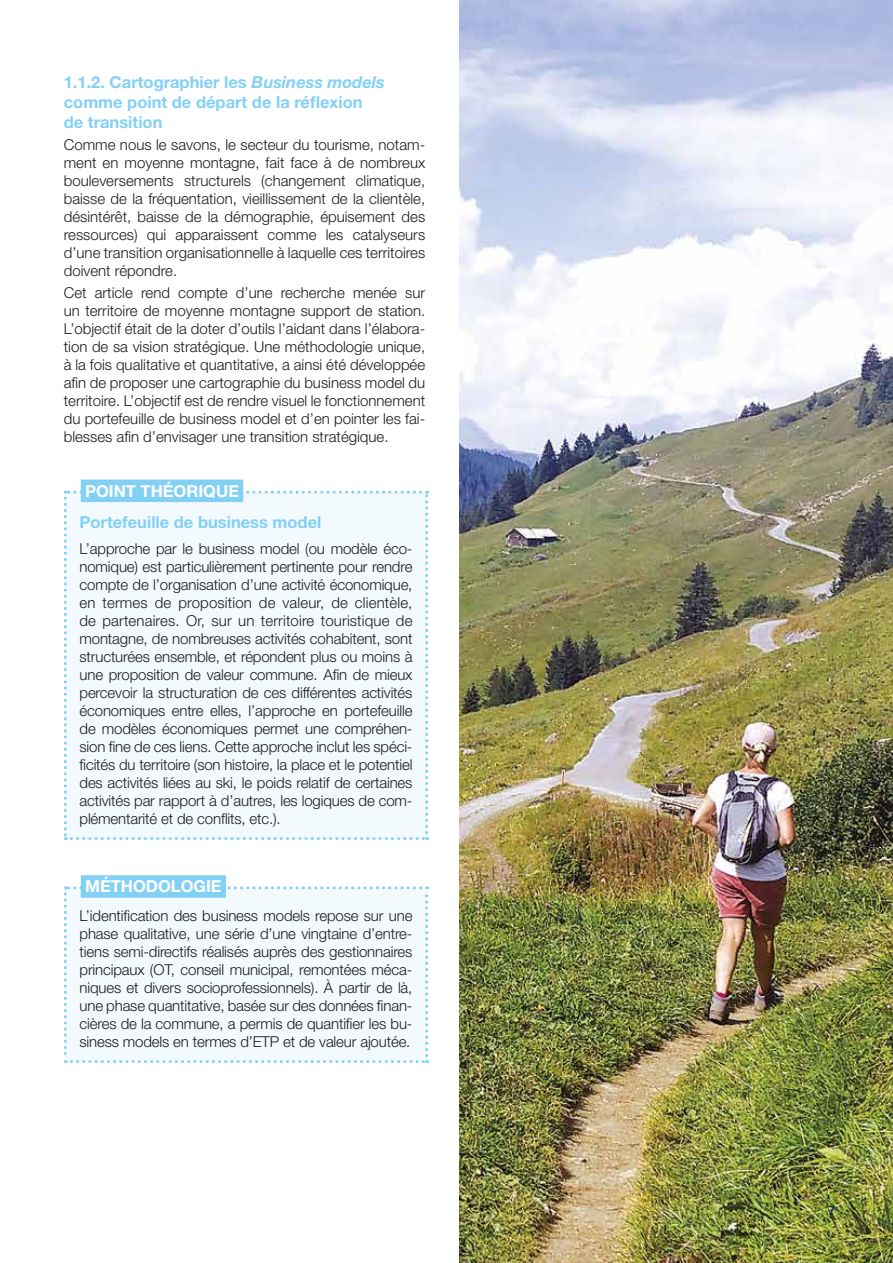
<style>
.page{position:relative;width:893px;height:1263px;background:#fff}
.page>*{position:absolute;margin:0;border:0;box-sizing:border-box;transform-origin:0 0}
.t1{font:700 16.5px/19.8px "Helvetica Neue LT Std";color:#83d0f5}
.t2{font:700 16.5px "Helvetica Neue LT Std";color:#fff}
.t3{font:300 15px/18px "Helvetica Neue LT Std";letter-spacing:-.01em;color:#1d1d1b;text-align:justify}
.t4{font:700 condensed 12px "Helvetica Neue";color:#003761}
.s1{font-style:italic}
</style>
<div class="page">
<img style="left:459px;top:0;width:434px;height:1263px">
<div style="left:64px;top:491px;width:364px;height:349px;background:#f2fafe"></div>
<div style="left:64px;top:886px;width:364px;height:177px;background:#f2fafe"></div>
<div style="left:81px;top:479px;width:162px;height:23px;background:#83d0f5"></div>
<div style="left:81px;top:875px;width:145px;height:23px;background:#83d0f5"></div>
<p class="t1" style="left:64px;top:72px;width:322px">1.1.2. Cartographier les <span class="s1">Business models </span>comme point de départ de la réflexion de transition</p>
<p class="t3" style="left:64px;top:136px;width:363px">Comme nous le savons, le secteur du tourisme, notam&shy;ment en moyenne montagne, fait face à de nombreux bouleversements structurels (changement climatique, baisse de la fréquentation, vieillissement de la clientèle, désintérêt, baisse de la démographie, épuisement des ressources) qui apparaissent comme les catalyseurs d’une transition organisationnelle à laquelle ces territoires doivent répondre.</p>
<p class="t3" style="left:64px;top:284px;width:363px">Cet article rend compte d’une recherche menée sur un territoire de moyenne montagne support de station.<br>L’objectif était de la doter d’outils l’aidant dans l’élabora&shy;tion de sa vision stratégique. Une méthodologie unique, à la fois qualitative et quantitative, a ainsi été développée afin de proposer une cartographie du business model du territoire. L’objectif est de rendre visuel le fonctionnement du portefeuille de business model et d’en pointer les fai&shy;blesses afin d’envisager une transition stratégique.</p>
<p class="t2" style="left:85px;top:480px;width:155px">POINT THÉORIQUE</p>
<p class="t1" style="left:80px;top:512px;width:243px">Portefeuille de business model</p>
<p class="t3" style="left:80px;top:540px;width:334px">L’approche par le business model (ou modèle éco&shy;nomique) est particulièrement pertinente pour rendre compte de l’organisation d’une activité économique, en termes de proposition de valeur, de clientèle, de partenaires. Or, sur un territoire touristique de montagne, de nombreuses activités cohabitent, sont structurées ensemble, et répondent plus ou moins à une proposition de valeur commune. Afin de mieux percevoir la structuration de ces différentes activités économiques entre elles, l’approche en portefeuille de modèles économiques permet une compréhen&shy;sion fine de ces liens. Cette approche inclut les spéci&shy;ficités du territoire (son histoire, la place et le potentiel des activités liées au ski, le poids relatif de certaines activités par rapport à d’autres, les logiques de com&shy;plémentarité et de conflits, etc.).</p>
<p class="t2" style="left:85px;top:876px;width:138px">MÉTHODOLOGIE</p>
<p class="t3" style="left:80px;top:907px;width:334px">L’identification des business models repose sur une phase qualitative, une série d’une vingtaine d’entre&shy;tiens semi-directifs réalisés auprès des gestionnaires principaux (OT, conseil municipal, remontées méca&shy;niques et divers socioprofessionnels). À partir de là, une phase quantitative, basée sur des données finan&shy;cières de la commune, a permis de quantifier les bu&shy;siness models en termes d’ETP et de valeur ajoutée.</p>
<p class="t4" style="left:829px;top:1200px;width:7px">7</p>
</div>
